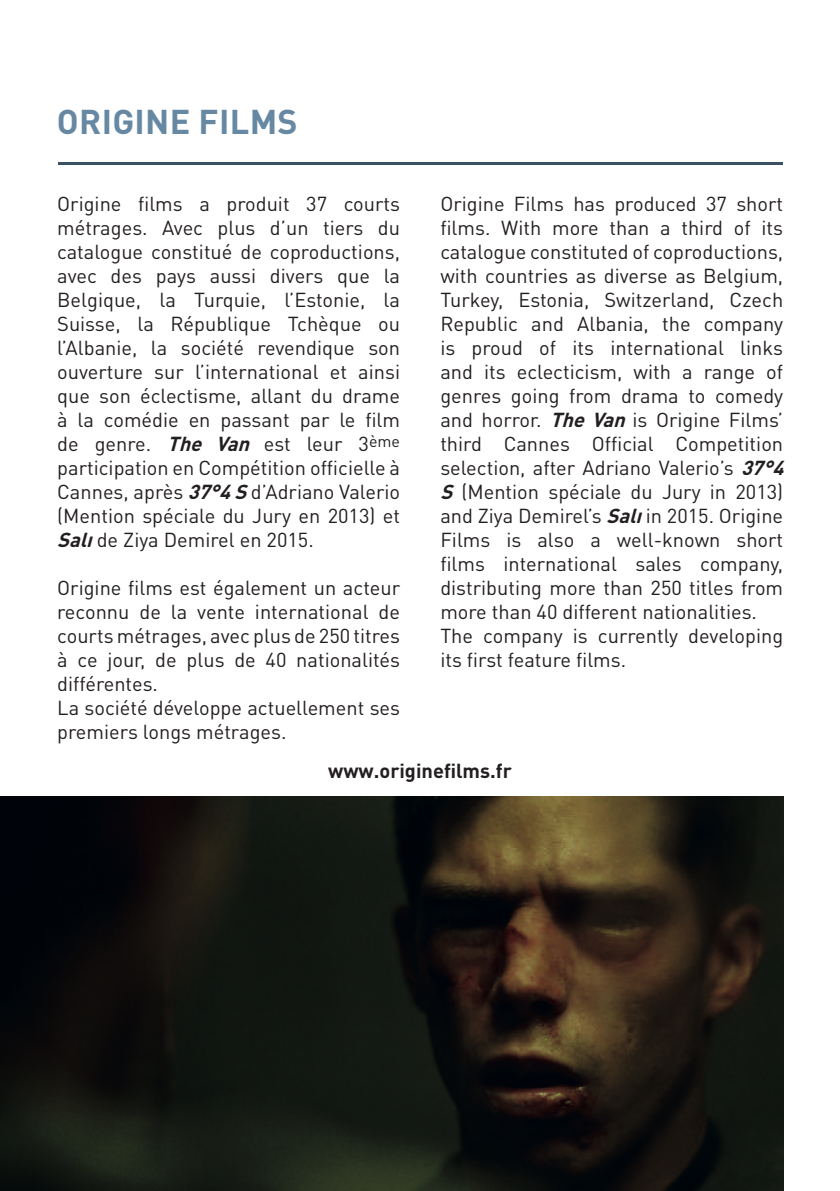
<style>
.page{position:relative;width:840px;height:1191px;background:#fff}
.page>*{position:absolute;margin:0;border:0;box-sizing:border-box;transform-origin:0 0}
.t1{font:700 34px "DIN Pro";letter-spacing:.01em;color:#6688a2}
.t2{font:20px/24px "DIN Pro";color:#231f20}
.t3{font:700 20px "DIN Pro";color:#231f20}
.s1{font-weight:700;font-style:italic}
</style>
<div class="page">
<img style="left:0;top:797px;width:782px;height:394px">
<hr style="left:58px;top:163px;width:724px;height:2px;background:#395162">
<h1 class="t1" style="left:57px;top:98px;width:242px">ORIGINE FILMS</h1>
<p class="t2" style="left:57px;top:191px;width:344px;text-align:justify">Origine films a produit 37 courts métrages. Avec plus d’un tiers du catalogue constitué de coproductions, avec des pays aussi divers que la Belgique, la Turquie, l’Estonie, la Suisse, la République Tchèque ou l’Albanie, la société revendique son ouverture sur l’international et ainsi que son éclectisme, allant du drame à la comédie en passant par le film de genre. <span class="s1">The Van</span> est leur 3<sup>ème </sup>participation en Compétition officielle à Cannes, après <span class="s1">37°4S</span>d’Adriano Valerio (Mention spéciale du Jury en 2013) et <span class="s1">Salı</span>de Ziya Demirel en 2015.</p>
<p class="t2" style="left:57px;top:575px;width:344px">Origine films est également un acteur reconnu de la vente international de courts métrages, avec plus de 250 titres à ce jour, de plus de 40 nationalités différentes.<br>La société développe actuellement ses premiers longs métrages.</p>
<p class="t2" style="left:440px;top:191px;width:351px">Origine Films has produced 37 short films. With more than a third of its catalogue constituted of coproductions, with countries as diverse as Belgium, Turkey, Estonia, Switzerland, Czech Republic and Albania, the company is proud of its international links and its eclecticism, with a range of genres going from drama to comedy and horror. <span class="s1">TheVan</span>is Origine Films’ third Cannes Official Competition selection, after Adriano Valerio’s <span class="s1">37°4<br>S</span> (Mention spéciale du Jury in 2013) and Ziya Demirel’s <span class="s1">Salı</span>in 2015. Origine Films is also a well-known short films international sales company, distributing more than 250 titles from more than 40 different nationalities.<br>The company is currently developing its first feature films.</p>
<p class="t3" style="left:328px;top:757px;width:185px">www.originefilms.fr</p>
</div>
